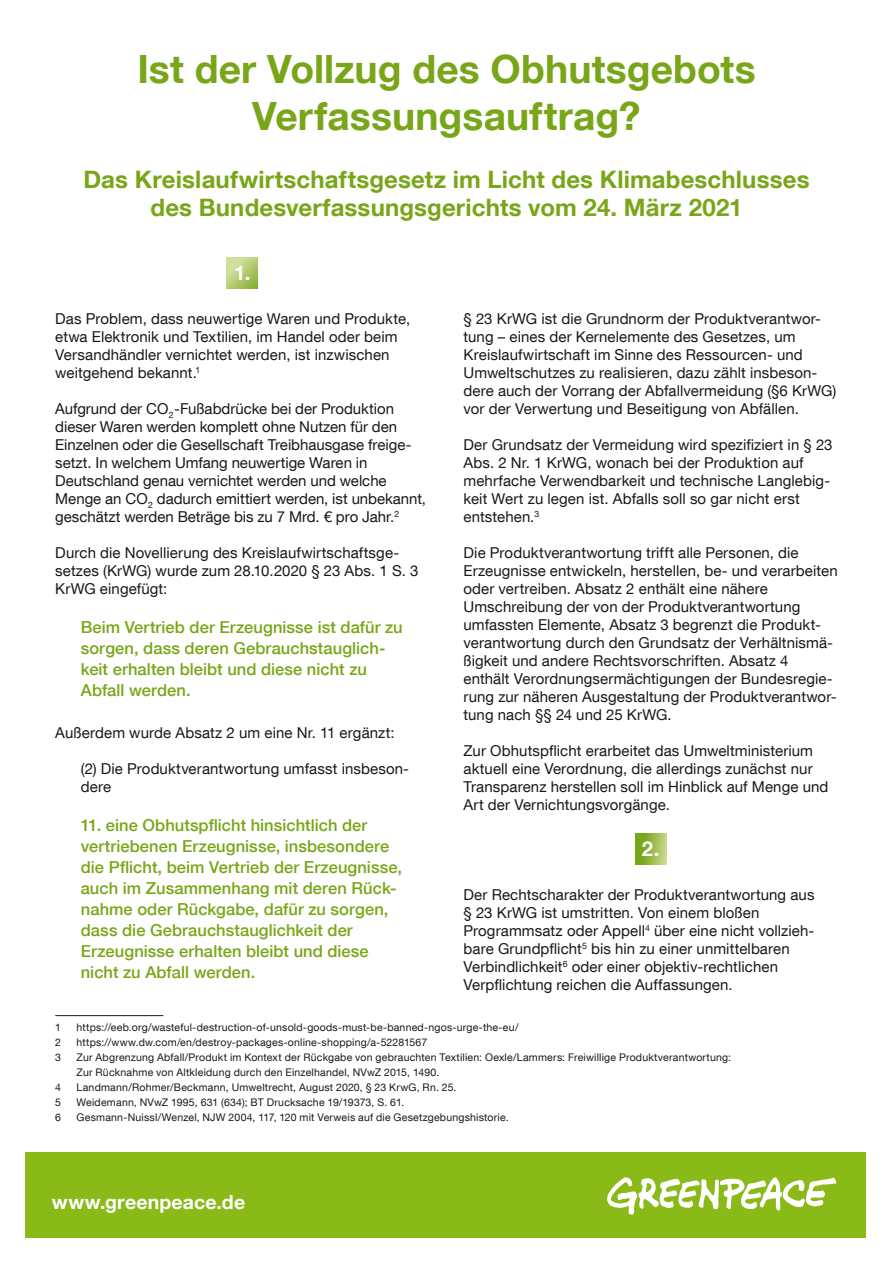
<style>
.page{position:relative;width:893px;height:1263px;background:#fff}
.page>*{position:absolute;margin:0;border:0;box-sizing:border-box;transform-origin:0 0}
.t1{font:700 39px/46.8px "Helvetica Neue LT Com";letter-spacing:.005em;color:#79a618;text-align:center}
.t2{font:700 24px/28.8px "Helvetica Neue LT Com";letter-spacing:.005em;color:#79a618;text-align:center}
.t3{font:700 20.4px "Helvetica Neue LT Com";color:#fff}
.t4{font:700 19.5px "Helvetica Neue LT Com";letter-spacing:.01em;color:#fff}
.t5{font:500 16.5px/21px "Helvetica Neue LT Com";letter-spacing:.005em;color:#79a618}
.t6{font:15px/18px "Helvetica Neue LT Com";letter-spacing:.005em;color:#1a171c}
.t7{font:10.5px/15px "Helvetica Neue LT Com";letter-spacing:.02em;color:#1a171c}
</style>
<div class="page">
<div style="left:26px;top:1152px;width:839px;height:86px;background:#89ba17"></div>
<svg style="left:607px;top:1177px;width:229px;height:38px"></svg>
<hr style="left:55px;top:1015px;width:108px;height:1px;background:#1a171c">
<svg style="left:227px;top:257px;width:31px;height:31px"></svg>
<svg style="left:635px;top:833px;width:31px;height:31px"></svg>
<h1 class="t1" style="left:137px;top:45px;width:620px">Ist der Vollzug des Obhutsgebots<br>Verfassungsauftrag?</h1>
<h2 class="t2" style="left:83px;top:164px;width:728px">Das Kreislaufwirtschaftsgesetz im Licht des Klimabeschlusses des Bundesverfassungsgerichts vom 24. März 2021</h2>
<h3 class="t3" style="left:234px;top:260px;width:18px">1.</h3>
<p class="t6" style="left:55px;top:309px;width:356px">Das Problem, dass neuwertige Waren und Produkte, etwa Elektronik und Textilien, im Handel oder beim Versandhändler vernichtet werden, ist inzwischen weitgehend bekannt.<sup>1</sup></p>
<p class="t6" style="left:55px;top:399px;width:372px">Aufgrund der CO<sub>2</sub>-Fußabdrücke bei der Produktion dieser Waren werden komplett ohne Nutzen für den Einzelnen oder die Gesellschaft Treibhausgase freige&shy;setzt. In welchem Umfang neuwertige Waren in Deutschland genau vernichtet werden und welche Menge an CO<sub>2</sub> dadurch emittiert werden, ist unbekannt, geschätzt werden Beträge bis zu 7 Mrd. € pro Jahr.<sup>2</sup></p>
<p class="t6" style="left:55px;top:543px;width:365px">Durch die Novellierung des Kreislaufwirtschaftsge&shy;setzes (KrWG) wurde zum 28.10.2020 § 23 Abs. 1 S. 3<br>KrWG eingefügt:</p>
<p class="t5" style="left:81px;top:616px;width:323px">Beim Vertrieb der Erzeugnisse ist dafür zu sorgen, dass deren Gebrauchstauglich&shy;keit erhalten bleibt und diese nicht zu Abfall werden.</p>
<p class="t6" style="left:55px;top:723px;width:341px">Außerdem wurde Absatz 2 um eine Nr. 11 ergänzt:</p>
<p class="t6" style="left:81px;top:759px;width:330px">(2) Die Produktverantwortung umfasst insbeson&shy;dere</p>
<p class="t5" style="left:81px;top:814px;width:323px">11. eine Obhutspflicht hinsichtlich der vertriebenen Erzeugnisse, insbesondere die Pflicht, beim Vertrieb der Erzeugnisse, auch im Zusammenhang mit deren Rück&shy;nahme oder Rückgabe, dafür zu sorgen, dass die Gebrauchstauglichkeit der Erzeugnisse erhalten bleibt und diese nicht zu Abfall werden.</p>
<p class="t6" style="left:463px;top:309px;width:374px">§ 23 KrWG ist die Grundnorm der Produktverantwor&shy;tung – eines der Kernelemente des Gesetzes, um Kreislaufwirtschaft im Sinne des Ressourcen- und Umweltschutzes zu realisieren, dazu zählt insbeson&shy;dere auch der Vorrang der Abfallvermeidung (§6 KrWG) vor der Verwertung und Beseitigung von Abfällen.</p>
<p class="t6" style="left:463px;top:435px;width:371px">Der Grundsatz der Vermeidung wird spezifiziert in § 23<br>Abs. 2 Nr. 1 KrWG, wonach bei der Produktion auf mehrfache Verwendbarkeit und technische Langlebig&shy;keit Wert zu legen ist. Abfalls soll so gar nicht erst entstehen.<sup>3</sup></p>
<p class="t6" style="left:463px;top:543px;width:376px">Die Produktverantwortung trifft alle Personen, die Erzeugnisse entwickeln, herstellen, be- und verarbeiten oder vertreiben. Absatz 2 enthält eine nähere Umschreibung der von der Produktverantwortung umfassten Elemente, Absatz 3 begrenzt die Produkt&shy;verantwortung durch den Grundsatz der Verhältnismä&shy;ßigkeit und andere Rechtsvorschriften. Absatz 4 enthält Verordnungsermächtigungen der Bundesregie&shy;rung zur näheren Ausgestaltung der Produktverantwor&shy;tung nach §§ 24 und 25 KrWG.</p>
<p class="t6" style="left:463px;top:741px;width:366px">Zur Obhutspflicht erarbeitet das Umweltministerium aktuell eine Verordnung, die allerdings zunächst nur Transparenz herstellen soll im Hinblick auf Menge und Art der Vernichtungsvorgänge.</p>
<h3 class="t3" style="left:642px;top:836px;width:19px">2.</h3>
<p class="t6" style="left:463px;top:885px;width:352px">Der Rechtscharakter der Produktverantwortung aus § 23 KrWG ist umstritten. Von einem bloßen Programmsatz oder Appell<sup>4</sup> über eine nicht vollzieh&shy;bare Grundpflicht<sup>5</sup> bis hin zu einer unmittelbaren Verbindlichkeit<sup>6</sup> oder einer objektiv-rechtlichen Verpflichtung reichen die Auffassungen.</p>
<p class="t7" style="left:55px;top:1019px;width:7px">1</p>
<p class="t7" style="left:77px;top:1019px;width:443px">https://eeb.org/wasteful-destruction-of-unsold-goods-must-be-banned-ngos-urge-the-eu/</p>
<p class="t7" style="left:55px;top:1034px;width:7px">2</p>
<p class="t7" style="left:77px;top:1034px;width:352px">https://www.dw.com/en/destroy-packages-online-shopping/a-52281567</p>
<p class="t7" style="left:55px;top:1049px;width:7px">3</p>
<p class="t7" style="left:77px;top:1049px;width:656px">Zur Abgrenzung Abfall/Produkt im Kontext der Rückgabe von gebrauchten Textilien: Oexle/Lammers: Freiwillige Produktverantwortung:<br>Zur Rücknahme von Altkleidung durch den Einzelhandel, NVwZ 2015, 1490.</p>
<p class="t7" style="left:55px;top:1079px;width:7px">4</p>
<p class="t7" style="left:77px;top:1079px;width:381px">Landmann/Rohmer/Beckmann, Umweltrecht, August 2020, § 23 KrwG, Rn. 25.</p>
<p class="t7" style="left:55px;top:1094px;width:7px">5</p>
<p class="t7" style="left:77px;top:1094px;width:329px">Weidemann, NVwZ 1995, 631 (634); BT Drucksache 19/19373, S. 61.</p>
<p class="t7" style="left:55px;top:1109px;width:7px">6</p>
<p class="t7" style="left:77px;top:1109px;width:434px">Gesmann-Nuissl/Wenzel, NJW 2004, 117, 120 mit Verweis auf die Gesetzgebungshistorie.</p>
<h3 class="t4" style="left:52px;top:1190px;width:195px">www.greenpeace.de</h3>
</div>
